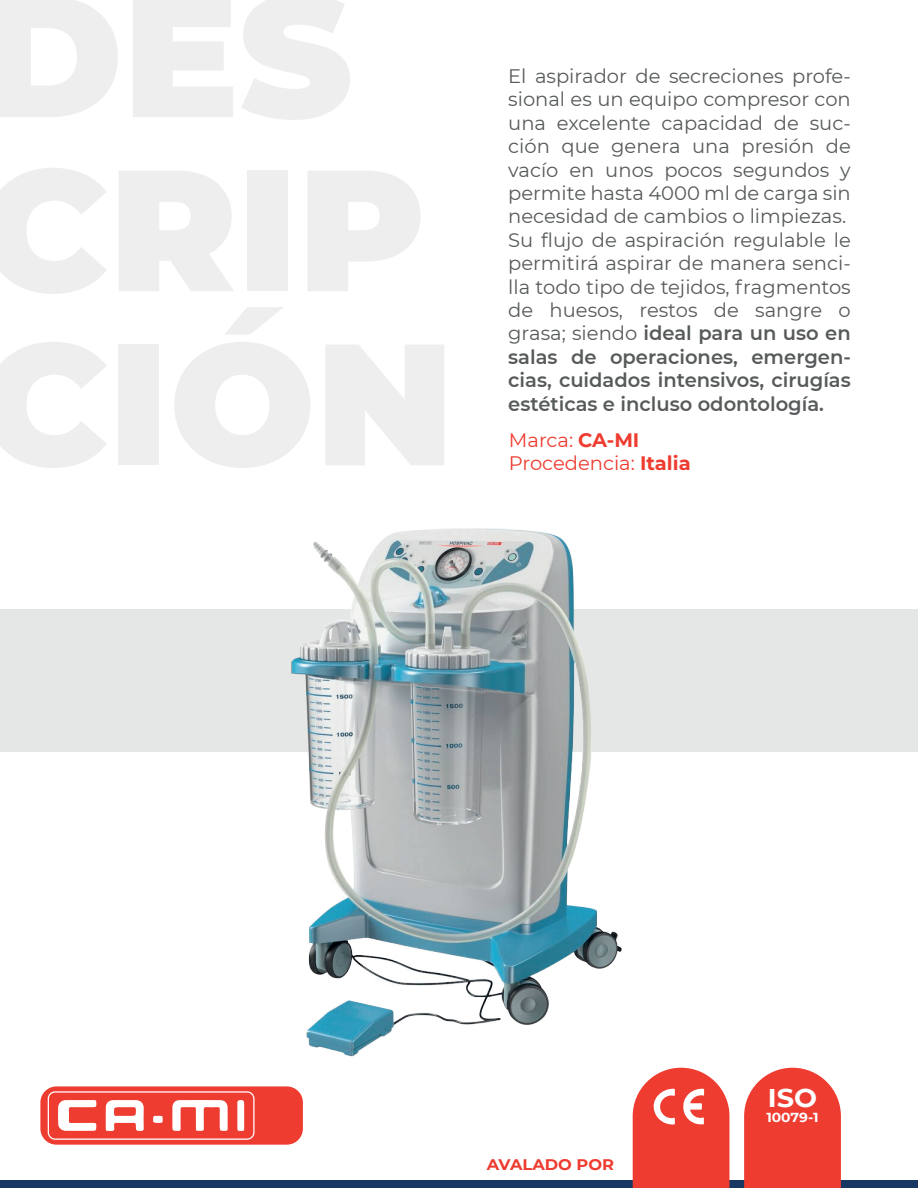
<style>
.page{position:relative;width:918px;height:1188px;background:#fff}
.page>*{position:absolute;margin:0;border:0;box-sizing:border-box;transform-origin:0 0}
.t1{font:700 25.65px "Montserrat";color:#fff;scale:1.06 1}
.t2{font:19.5px/23.4px "Montserrat";color:#575a5b}
.t3{font:19.5px/23.4px "Montserrat";color:#ee3c30}
.t4{font:700 15.3px "Montserrat";color:#ee3c30;scale:1.06 1}
.t5{font:700 13.05px "Montserrat";color:#fff;scale:1.06 1}
.s1{font-weight:600}
.s2{font-weight:700}
</style>
<div class="page">
<div style="left:0;top:609px;width:918px;height:143px;background:#e5e6e6"></div>
<div style="left:0;top:1180px;width:918px;height:8px;background:#153761"></div>
<svg style="left:633px;top:1068px;width:96px;height:120px;background:#f0584e"></svg>
<svg style="left:744px;top:1068px;width:97px;height:120px;background:#ef4c41"></svg>
<div style="left:40px;top:1086px;width:263px;height:59px;background:#ee3c30;border-radius:16px"></div>
<svg style="left:48px;top:1091px;width:207px;height:49px"></svg>
<img style="left:291px;top:528px;width:331px;height:529px">
<p class="t2" style="left:508px;top:64px;width:344px">El aspirador de secreciones profe&shy;sional es un equipo compresor con una excelente capacidad de suc&shy;ción que genera una presión de vacío en unos pocos segundos y permite hasta 4000 ml de carga sin necesidad de cambios o limpiezas.<br>Su flujo de aspiración regulable le permitirá aspirar de manera senci&shy;lla todo tipo de tejidos, fragmentos de huesos, restos de sangre o grasa; siendo <span class="s1">ideal para un uso en salas de operaciones, emergen&shy;cias, cuidados intensivos, cirugías estéticas e incluso odontología.</span></p>
<p class="t3" style="left:509px;top:427px;width:183px">Marca: <span class="s2">CA-MI<br></span>Procedencia: <span class="s2">Italia</span></p>
<p class="t4" style="left:487px;top:1153px;width:122px">AVALADO POR</p>
<h1 class="t1" style="left:768px;top:1079px;width:48px">ISO</h1>
<p class="t5" style="left:766px;top:1108px;width:51px">10079-1</p>
</div>
